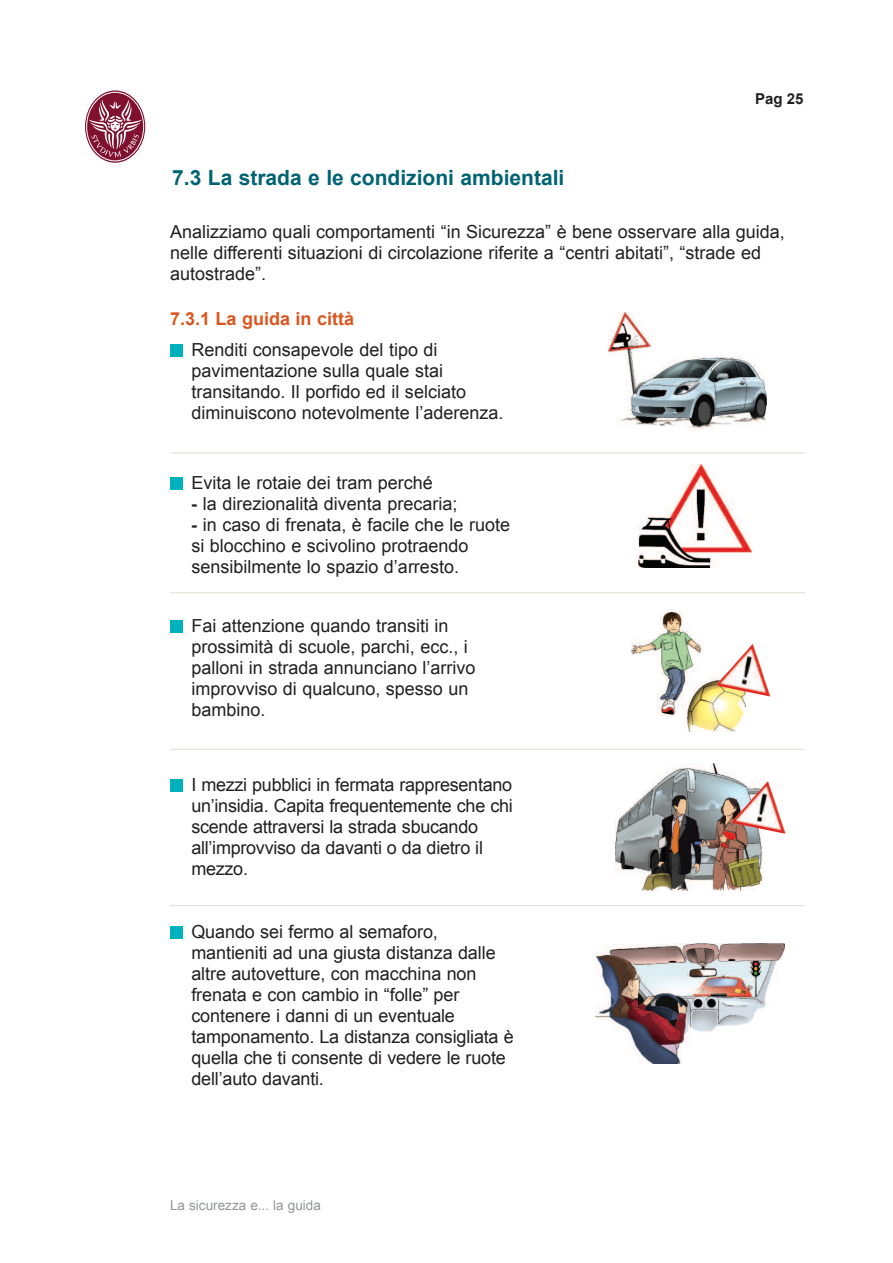
<style>
.page{position:relative;width:893px;height:1263px;background:#fff}
.page>*{position:absolute;margin:0;border:0;box-sizing:border-box;transform-origin:0 0}
.t1{font:700 21px "Arial";color:#006372}
.t2{font:18px/21px "Arial";color:#231f20}
.t3{font:700 18px "Arial";color:#da561e}
.t4{font:700 15px "Arial";color:#231f20}
.t5{font:13.5px "Arial";color:#939598}
.s1{font-weight:700}
</style>
<div class="page">
<img style="left:616px;top:764px;width:147px;height:126px">
<img style="left:632px;top:612px;width:114px;height:120px">
<div style="left:170px;top:620px;width:12px;height:12px;background:#00b1be"></div>
<div style="left:170px;top:779px;width:12px;height:12px;background:#00b1be"></div>
<hr style="left:170px;top:749px;width:635px;height:1px;background:#dfddce">
<hr style="left:170px;top:905px;width:635px;height:1px;background:#dfddce">
<img style="left:731px;top:781px;width:55px;height:53px">
<img style="left:716px;top:644px;width:54px;height:52px">
<img style="left:608px;top:313px;width:158px;height:116px">
<img style="left:638px;top:464px;width:113px;height:103px">
<div style="left:170px;top:344px;width:12px;height:12px;background:#00b1be"></div>
<div style="left:170px;top:477px;width:12px;height:12px;background:#00b1be"></div>
<hr style="left:170px;top:453px;width:635px;height:1px;background:#dfddce">
<hr style="left:170px;top:592px;width:635px;height:1px;background:#dfddce">
<svg style="left:86px;top:92px;width:58px;height:69px"></svg>
<img style="left:596px;top:943px;width:188px;height:120px">
<div style="left:170px;top:926px;width:12px;height:12px;background:#00b1be"></div>
<p class="t4" style="left:755px;top:91px;width:50px">Pag 25</p>
<p class="t1" style="left:172px;top:166px;width:394px">7.3 La strada e le condizioni ambientali</p>
<p class="t2" style="left:170px;top:221px;width:616px">Analizziamo quali comportamenti “in Sicurezza” è bene osservare alla guida, nelle differenti situazioni di circolazione riferite a “centri abitati”, “strade ed autostrade”.</p>
<p class="t3" style="left:170px;top:308px;width:186px">7.3.1 La guida in città</p>
<p class="t2" style="left:191px;top:339px;width:314px">Renditi consapevole del tipo di pavimentazione sulla quale stai transitando. Il porfido ed il selciato diminuiscono notevolmente l’aderenza.</p>
<p class="t2" style="left:191px;top:472px;width:243px">Evita le rotaie dei tram perché</p>
<p class="t2" style="left:191px;top:493px;width:268px"><span class="s1">-</span> la direzionalità diventa precaria;</p>
<p class="t2" style="left:191px;top:514px;width:320px"><span class="s1">-</span> in caso di frenata, è facile che le ruote si blocchino e scivolino protraendo sensibilmente lo spazio d’arresto.</p>
<p class="t2" style="left:191px;top:615px;width:286px">Fai attenzione quando transiti in prossimità di scuole, parchi, ecc., i palloni in strada annunciano l’arrivo improvviso di qualcuno, spesso un bambino.</p>
<p class="t2" style="left:191px;top:774px;width:323px">I mezzi pubblici in fermata rappresentano un’insidia. Capita frequentemente che chi scende attraversi la strada sbucando all’improvviso da davanti o da dietro il mezzo.</p>
<p class="t2" style="left:191px;top:921px;width:324px">Quando sei fermo al semaforo, mantieniti ad una giusta distanza dalle altre autovetture, con macchina non frenata e con cambio in “folle” per contenere i danni di un eventuale tamponamento. La distanza consigliata è quella che ti consente di vedere le ruote dell’auto davanti.</p>
<p class="t5" style="left:170px;top:1197px;width:152px">La sicurezza e... la guida</p>
</div>
